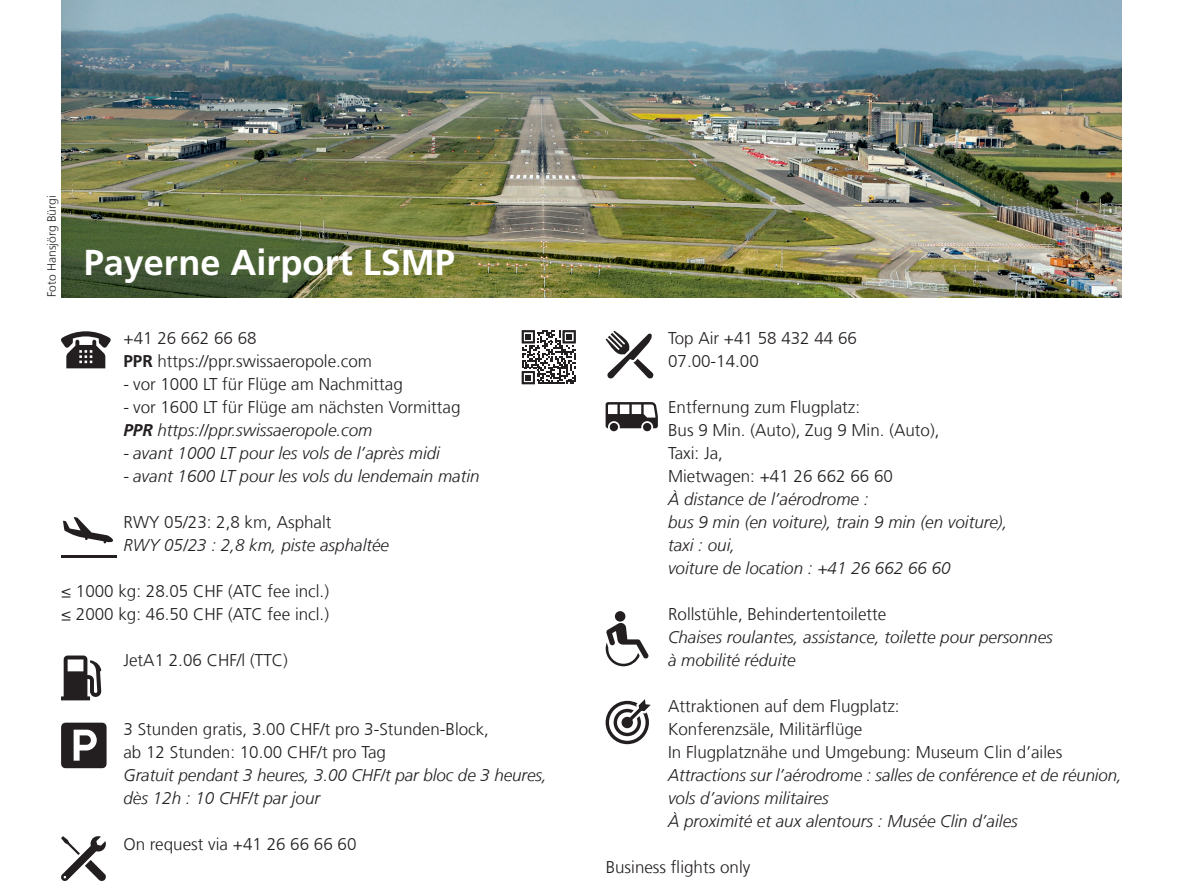
<style>
.page{position:relative;width:1190px;height:896px;background:#fff}
.page>*{position:absolute;margin:0;border:0;box-sizing:border-box;transform-origin:0 0}
.t1{font:700 36px "Frutiger LT Com";color:#fff}
.t2{font:300 17px/23px "Frutiger LT Com";color:#231f20}
.t3{font:italic 300 17px/23px "Frutiger LT Com";color:#231f20}
.t4{font:300 12px "Frutiger LT Com";color:#231f20}
.s1{font-weight:700}
.s2{font-weight:700;font-style:italic}
.s3{font-style:italic}
</style>
<div class="page">
<img style="left:61px;top:0;width:1060px;height:297px">
<svg style="left:61px;top:331px;width:50px;height:37px"></svg>
<hr style="left:61px;top:555px;width:55px;height:3px;background:#231f20">
<svg style="left:63px;top:517px;width:50px;height:26px"></svg>
<svg style="left:605px;top:699px;width:45px;height:45px"></svg>
<svg style="left:521px;top:330px;width:54px;height:54px"></svg>
<svg style="left:61px;top:655px;width:40px;height:45px"></svg>
<svg style="left:605px;top:402px;width:52px;height:26px"></svg>
<div style="left:643px;top:423px;width:8px;height:8px;background:#231f20;border-radius:50%"></div>
<div style="left:609px;top:423px;width:9px;height:8px;background:#231f20;border-radius:50%"></div>
<svg style="left:61px;top:722px;width:46px;height:46px"></svg>
<svg style="left:61px;top:836px;width:45px;height:44px"></svg>
<svg style="left:605px;top:330px;width:48px;height:48px"></svg>
<div style="left:615px;top:611px;width:10px;height:10px;background:#231f20;border-radius:50%"></div>
<svg style="left:605px;top:623px;width:43px;height:43px"></svg>
<p class="t4" style="left:45px;top:297px;width:103px;rotate:-90deg">Foto Hansjörg Bürgi</p>
<h1 class="t1" style="left:84px;top:241px;width:372px">Payerne Airport LSMP</h1>
<p class="t2" style="left:123px;top:326px;width:250px">+41 26 662 66 68<br><span class="s1">PPR</span> https://ppr.swissaeropole.com</p>
<p class="t2" style="left:123px;top:372px;width:281px">- vor 1000 LT für Flüge am Nachmittag</p>
<p class="t2" style="left:123px;top:395px;width:338px">- vor 1600 LT für Flüge am nächsten Vormittag<br><span class="s2">PPR</span> <span class="s3">https://ppr.swissaeropole.com</span></p>
<p class="t3" style="left:123px;top:441px;width:318px">- avant 1000 LT pour les vols de l’après midi</p>
<p class="t3" style="left:123px;top:464px;width:358px">- avant 1600 LT pour les vols du lendemain matin</p>
<p class="t2" style="left:123px;top:510px;width:209px">RWY 05/23: 2,8 km, Asphalt</p>
<p class="t3" style="left:123px;top:533px;width:267px">RWY 05/23 : 2,8 km, piste asphaltée</p>
<p class="t2" style="left:61px;top:579px;width:269px">≤ 1000 kg: 28.05 CHF (ATC fee incl.) ≤ 2000 kg: 46.50 CHF (ATC fee incl.)</p>
<p class="t2" style="left:123px;top:648px;width:166px">JetA1 2.06 CHF/l (TTC)</p>
<p class="t2" style="left:123px;top:717px;width:367px">3 Stunden gratis, 3.00 CHF/t pro 3-Stunden-Block, ab 12 Stunden: 10.00 CHF/t pro Tag</p>
<p class="t3" style="left:123px;top:763px;width:425px">Gratuit pendant 3 heures, 3.00 CHF/t par bloc de 3 heures, dès 12h : 10 CHF/t par jour</p>
<p class="t2" style="left:123px;top:832px;width:234px">On request via +41 26 66 66 60</p>
<p class="t2" style="left:668px;top:326px;width:190px">Top Air +41 58 432 44 66<br>07.00-14.00</p>
<p class="t2" style="left:668px;top:395px;width:273px">Entfernung zum Flugplatz:<br>Bus 9 Min. (Auto), Zug 9 Min. (Auto),<br>Taxi: Ja,<br>Mietwagen: +41 26 662 66 60</p>
<p class="t3" style="left:668px;top:487px;width:341px">À distance de l’aérodrome :<br>bus 9 min (en voiture), train 9 min (en voiture), taxi : oui,<br>voiture de location : +41 26 662 66 60</p>
<p class="t2" style="left:668px;top:602px;width:220px">Rollstühle, Behindertentoilette</p>
<p class="t3" style="left:668px;top:625px;width:386px">Chaises roulantes, assistance, toilette pour personnes à mobilité réduite</p>
<p class="t2" style="left:668px;top:694px;width:395px">Attraktionen auf dem Flugplatz:<br>Konferenzsäle, Militärflüge<br>In Flugplatznähe und Umgebung: Museum Clin d’ailes</p>
<p class="t3" style="left:668px;top:763px;width:455px">Attractions sur l’aérodrome : salles de conférence et de réunion, vols d’avions militaires<br>À proximité et aux alentours : Musée Clin d’ailes</p>
<p class="t2" style="left:605px;top:855px;width:146px">Business flights only</p>
</div>
